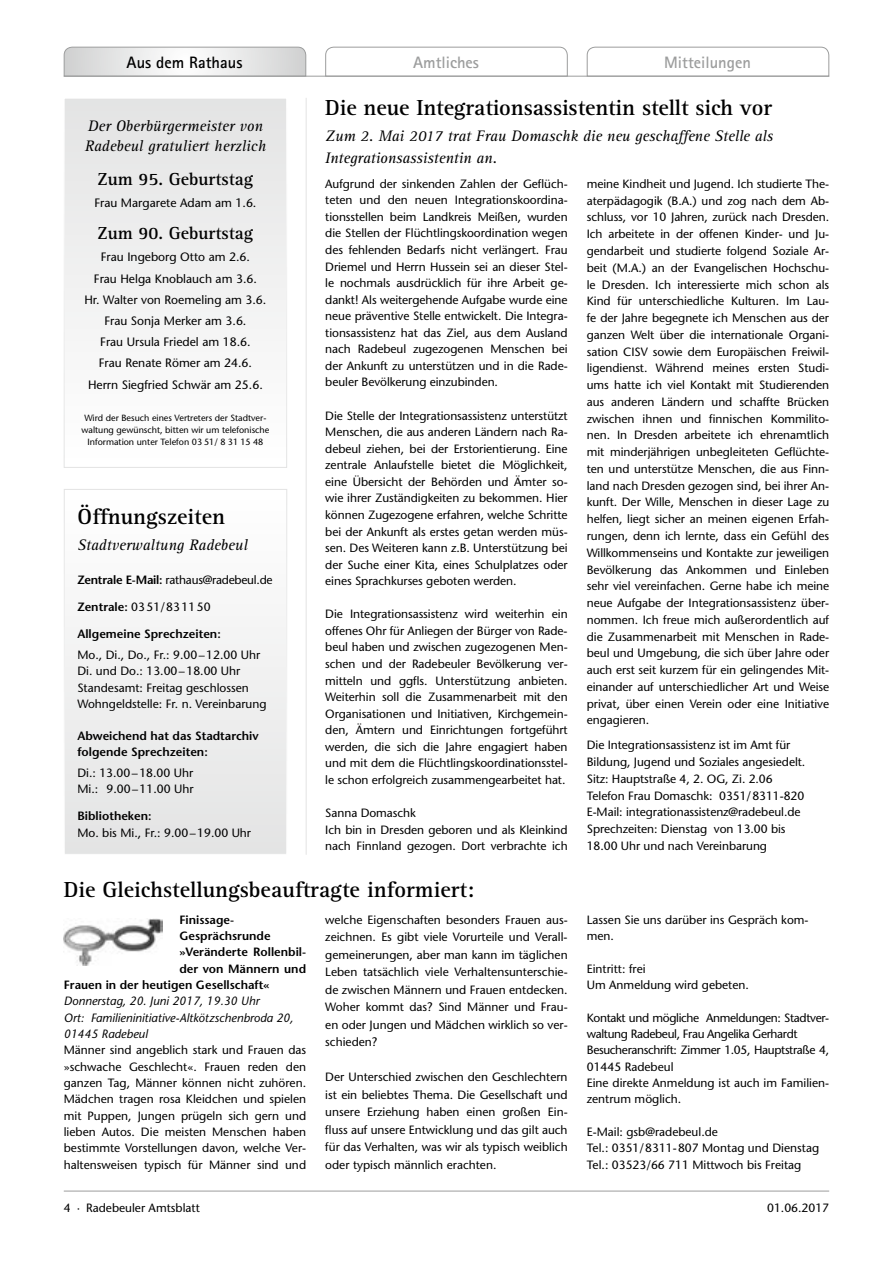
<style>
.page{position:relative;width:893px;height:1263px;background:#fff}
.page>*{position:absolute;margin:0;border:0;box-sizing:border-box;transform-origin:0 0}
.t1{font:700 22.5px "Rotis Serif";color:#000}
.t2{font:700 18px "Rotis Serif";color:#000}
.t3{font:700 16.5px "Rotis Sans Serif";color:#9c9d9d}
.t4{font:700 16.5px "Rotis Sans Serif";color:#000}
.t5{font:italic 15.75px/20.5px "Rotis Serif";color:#000}
.t6{font:12.15px/21.1px "Stone Sans";color:#000;text-align:center}
.t7{font:12px/16.5px "Stone Sans";letter-spacing:-.005em;color:#000;text-align:justify}
.t8{font:12px/16.4px "Stone Sans";letter-spacing:-.03em;color:#000}
.t9{font:600 12px/16.5px "Stone Sans";color:#000}
.t10{font:italic 12px/16.4px "Stone Sans";color:#000}
.t11{font:9px/12px "Stone Sans";color:#000;text-align:center}
.s1{font-weight:600}
</style>
<div class="page">
<svg style="left:63px;top:46px;width:244px;height:31px"></svg>
<svg style="left:325px;top:46px;width:243px;height:30px"></svg>
<svg style="left:586px;top:46px;width:244px;height:31px"></svg>
<hr style="left:64px;top:76px;width:765px;height:1px;background:#9c9d9d">
<hr style="left:64px;top:1191px;width:765px;height:1px;background:#9c9d9d">
<hr style="left:306px;top:98px;width:1px;height:757px;background:#e3e3e3">
<div style="left:64px;top:98px;width:223px;height:369px;background:linear-gradient(to right,#f1f1f1,#f1f1f1)"></div>
<div style="left:64px;top:98px;width:223px;height:370px;border:1px solid #fff"></div>
<img style="left:64px;top:919px;width:99px;height:46px">
<div style="left:64px;top:489px;width:223px;height:365px;background:linear-gradient(to right,#f1f1f1,#f1f1f1)"></div>
<div style="left:64px;top:489px;width:223px;height:366px;border:1px solid #fff"></div>
<h3 class="t4" style="left:127px;top:52px;width:117px">Aus dem Rathaus</h3>
<h3 class="t3" style="left:413px;top:52px;width:67px">Amtliches</h3>
<h3 class="t3" style="left:664px;top:52px;width:88px">Mitteilungen</h3>
<h3 class="t5" style="left:85px;top:116px;width:183px">Der Oberbürgermeister von<br>Radebeul gratuliert herzlich</h3>
<h2 class="t2" style="left:98px;top:168px;width:157px">Zum 95. Geburtstag</h2>
<p class="t6" style="left:94px;top:192px;width:164px">Frau Margarete Adam am 1.6.</p>
<h2 class="t2" style="left:98px;top:223px;width:157px">Zum 90. Geburtstag</h2>
<p class="t6" style="left:84px;top:247px;width:184px">Frau Ingeborg Otto am 2.6.<br>Frau Helga Knoblauch am 3.6.<br>Hr. Walter von Roemeling am 3.6.<br>Frau Sonja Merker am 3.6.<br>Frau Ursula Friedel am 18.6.<br>Frau Renate Römer am 24.6.<br>Herrn Siegfried Schwär am 25.6.</p>
<p class="t11" style="left:81px;top:412px;width:189px">Wird der Besuch eines Vertreters der Stadtver&shy;waltung gewünscht, bitten wir um telefonische<br>Information unter Telefon 03 51/ 8 31 15 48</p>
<h1 class="t1" style="left:77px;top:503px;width:149px">Öffnungszeiten</h1>
<h3 class="t5" style="left:77px;top:535px;width:172px">Stadtverwaltung Radebeul</h3>
<p class="t7" style="left:77px;top:571px;width:197px"><span class="s1">Zentrale E-Mail:</span> rathaus@radebeul.de</p>
<p class="t7" style="left:77px;top:598px;width:135px"><span class="s1">Zentrale:</span> 0351/831150</p>
<p class="t9" style="left:77px;top:625px;width:145px">Allgemeine Sprechzeiten:</p>
<p class="t7" style="left:77px;top:646px;width:191px;text-align:left">Mo., Di., Do., Fr.: 9.00–12.00 Uhr Di. und Do.: 13.00–18.00 Uhr Standesamt: Freitag geschlossen Wohngeldstelle: Fr. n. Vereinbarung</p>
<p class="t9" style="left:77px;top:727px;width:183px">Abweichend hat das Stadtarchiv folgende Sprechzeiten:</p>
<p class="t7" style="left:77px;top:764px;width:118px">Di.: 13.00–18.00 Uhr<br>Mi.: 9.00–11.00 Uhr</p>
<p class="t9" style="left:77px;top:808px;width:76px">Bibliotheken:</p>
<p class="t7" style="left:77px;top:824px;width:175px">Mo. bis Mi., Fr.: 9.00–19.00 Uhr</p>
<h1 class="t1" style="left:325px;top:94px;width:448px">Die neue Integrationsassistentin stellt sich vor</h1>
<h3 class="t5" style="left:325px;top:125px;width:449px;line-height:21.9px">Zum 2. Mai 2017 trat Frau Domaschk die neu geschaffene Stelle als<br>Integrationsassistentin an.</h3>
<p class="t7" style="left:325px;top:175px;width:244px">Aufgrund der sinkenden Zahlen der Geflüch&shy;teten und den neuen Integrationskoordina&shy;tionsstellen beim Landkreis Meißen, wurden die Stellen der Flüchtlingskoordination wegen des fehlenden Bedarfs nicht verlängert. Frau Driemel und Herrn Hussein sei an dieser Stel&shy;le nochmals ausdrücklich für ihre Arbeit ge&shy;dankt! Als weitergehende Aufgabe wurde eine neue präventive Stelle entwickelt. Die Integra&shy;tionsassistenz hat das Ziel, aus dem Ausland nach Radebeul zugezogenen Menschen bei der Ankunft zu unterstützen und in die Rade&shy;beuler Bevölkerung einzubinden.</p>
<p class="t7" style="left:325px;top:407px;width:244px">Die Stelle der Integrationsassistenz unterstützt Menschen, die aus anderen Ländern nach Ra&shy;debeul ziehen, bei der Erstorientierung. Eine zentrale Anlaufstelle bietet die Möglichkeit, eine Übersicht der Behörden und Ämter so&shy;wie ihrer Zuständigkeiten zu bekommen. Hier können Zugezogene erfahren, welche Schritte bei der Ankunft als erstes getan werden müs&shy;sen. Des Weiteren kann z.B. Unterstützung bei der Suche einer Kita, eines Schulplatzes oder eines Sprachkurses geboten werden.</p>
<p class="t7" style="left:325px;top:606px;width:244px">Die Integrationsassistenz wird weiterhin ein offenes Ohr für Anliegen der Bürger von Rade&shy;beul haben und zwischen zugezogenen Men&shy;schen und der Radebeuler Bevölkerung ver&shy;mitteln und ggfls. Unterstützung anbieten.<br>Weiterhin soll die Zusammenarbeit mit den Organisationen und Initiativen, Kirchgemein&shy;den, Ämtern und Einrichtungen fortgeführt werden, die sich die Jahre engagiert haben und mit dem die Flüchtlingskoordinationsstel&shy;le schon erfolgreich zusammengearbeitet hat.</p>
<p class="t7" style="left:325px;top:805px;width:244px;text-align:left">Sanna Domaschk<br>Ich bin in Dresden geboren und als Kleinkind nach Finnland gezogen. Dort verbrachte ich</p>
<p class="t7" style="left:587px;top:175px;width:244px">meine Kindheit und Jugend. Ich studierte The&shy;aterpädagogik (B.A.) und zog nach dem Ab&shy;schluss, vor 10 Jahren, zurück nach Dresden.<br>Ich arbeitete in der offenen Kinder- und Ju&shy;gendarbeit und studierte folgend Soziale Ar&shy;beit (M.A.) an der Evangelischen Hochschu&shy;le Dresden. Ich interessierte mich schon als Kind für unterschiedliche Kulturen. Im Lau&shy;fe der Jahre begegnete ich Menschen aus der ganzen Welt über die internationale Organi&shy;sation CISV sowie dem Europäischen Freiwil&shy;ligendienst. Während meines ersten Studi&shy;ums hatte ich viel Kontakt mit Studierenden aus anderen Ländern und schaffte Brücken zwischen ihnen und finnischen Kommilito&shy;nen. In Dresden arbeitete ich ehrenamtlich mit minderjährigen unbegleiteten Geflüchte&shy;ten und unterstütze Menschen, die aus Finn&shy;land nach Dresden gezogen sind, bei ihrer An&shy;kunft. Der Wille, Menschen in dieser Lage zu helfen, liegt sicher an meinen eigenen Erfah&shy;rungen, denn ich lernte, dass ein Gefühl des Willkommenseins und Kontakte zur jeweiligen Bevölkerung das Ankommen und Einleben sehr viel vereinfachen. Gerne habe ich meine neue Aufgabe der Integrationsassistenz über&shy;nommen. Ich freue mich außerordentlich auf die Zusammenarbeit mit Menschen in Rade&shy;beul und Umgebung, die sich über Jahre oder auch erst seit kurzem für ein gelingendes Mit&shy;einander auf unterschiedlicher Art und Weise privat, über einen Verein oder eine Initiative engagieren.</p>
<p class="t7" style="left:587px;top:737px;width:220px;text-align:left">Die Integrationsassistenz ist im Amt für Bildung, Jugend und Soziales angesiedelt.<br>Sitz: Hauptstraße 4, 2. OG, Zi. 2.06<br>Telefon Frau Domaschk: 0351/8311-820<br>E-Mail: integrationassistenz@radebeul.de Sprechzeiten: Dienstag von 13.00 bis 18.00 Uhr und nach Vereinbarung</p>
<h1 class="t1" style="left:64px;top:876px;width:412px">Die Gleichstellungsbeauftragte informiert:</h1>
<p class="t9" style="left:179px;top:911px;width:56px">Finissage-</p>
<p class="t9" style="left:179px;top:927px;width:93px">Gesprächsrunde</p>
<p class="t9" style="left:179px;top:944px;width:128px">»Veränderte Rollenbil-</p>
<p class="t9" style="left:179px;top:960px;width:128px">der von Männern und</p>
<p class="t9" style="left:64px;top:976px;width:207px">Frauen in der heutigen Gesellschaft«</p>
<p class="t10" style="left:64px;top:993px;width:231px">Donnerstag, 20. Juni 2017, 19.30 Uhr<br>Ort: Familieninitiative-Altkötzschenbroda 20,<br>01445 Radebeul</p>
<p class="t7" style="left:64px;top:1042px;width:244px">Männer sind angeblich stark und Frauen das »schwache Geschlecht«. Frauen reden den ganzen Tag, Männer können nicht zuhören.<br>Mädchen tragen rosa Kleidchen und spielen mit Puppen, Jungen prügeln sich gern und lieben Autos. Die meisten Menschen haben bestimmte Vorstellungen davon, welche Ver&shy;haltensweisen typisch für Männer sind und</p>
<p class="t7" style="left:325px;top:910px;width:244px;line-height:17.5px">welche Eigenschaften besonders Frauen aus&shy;zeichnen. Es gibt viele Vorurteile und Verall&shy;gemeinerungen, aber man kann im täglichen Leben tatsächlich viele Verhaltensunterschie&shy;de zwischen Männern und Frauen entdecken.<br>Woher kommt das? Sind Männer und Frau&shy;en oder Jungen und Mädchen wirklich so ver&shy;schieden?</p>
<p class="t7" style="left:325px;top:1068px;width:244px;line-height:17.5px">Der Unterschied zwischen den Geschlechtern ist ein beliebtes Thema. Die Gesellschaft und unsere Erziehung haben einen großen Ein&shy;fluss auf unsere Entwicklung und das gilt auch für das Verhalten, was wir als typisch weiblich oder typisch männlich erachten.</p>
<p class="t7" style="left:587px;top:911px;width:223px">Lassen Sie uns darüber ins Gespräch kom&shy;men.</p>
<p class="t7" style="left:587px;top:960px;width:164px">Eintritt: frei<br>Um Anmeldung wird gebeten.</p>
<p class="t8" style="left:587px;top:1009px;width:244px">Kontakt und mögliche Anmeldungen: Stadtver&shy;waltung Radebeul, Frau Angelika Gerhardt Besucheranschrift: Zimmer 1.05, Hauptstraße 4, 01445 Radebeul<br>Eine direkte Anmeldung ist auch im Familien&shy;zentrum möglich.</p>
<p class="t7" style="left:587px;top:1124px;width:234px;text-align:left">E-Mail: gsb@radebeul.de<br>Tel.: 0351/8311- 807 Montag und Dienstag<br>Tel.: 03523/66 711 Mittwoch bis Freitag</p>
<p class="t7" style="left:64px;top:1199px;width:138px">4 · Radebeuler Amtsblatt</p>
<p class="t7" style="left:767px;top:1199px;width:63px">01.06.2017</p>
</div>
